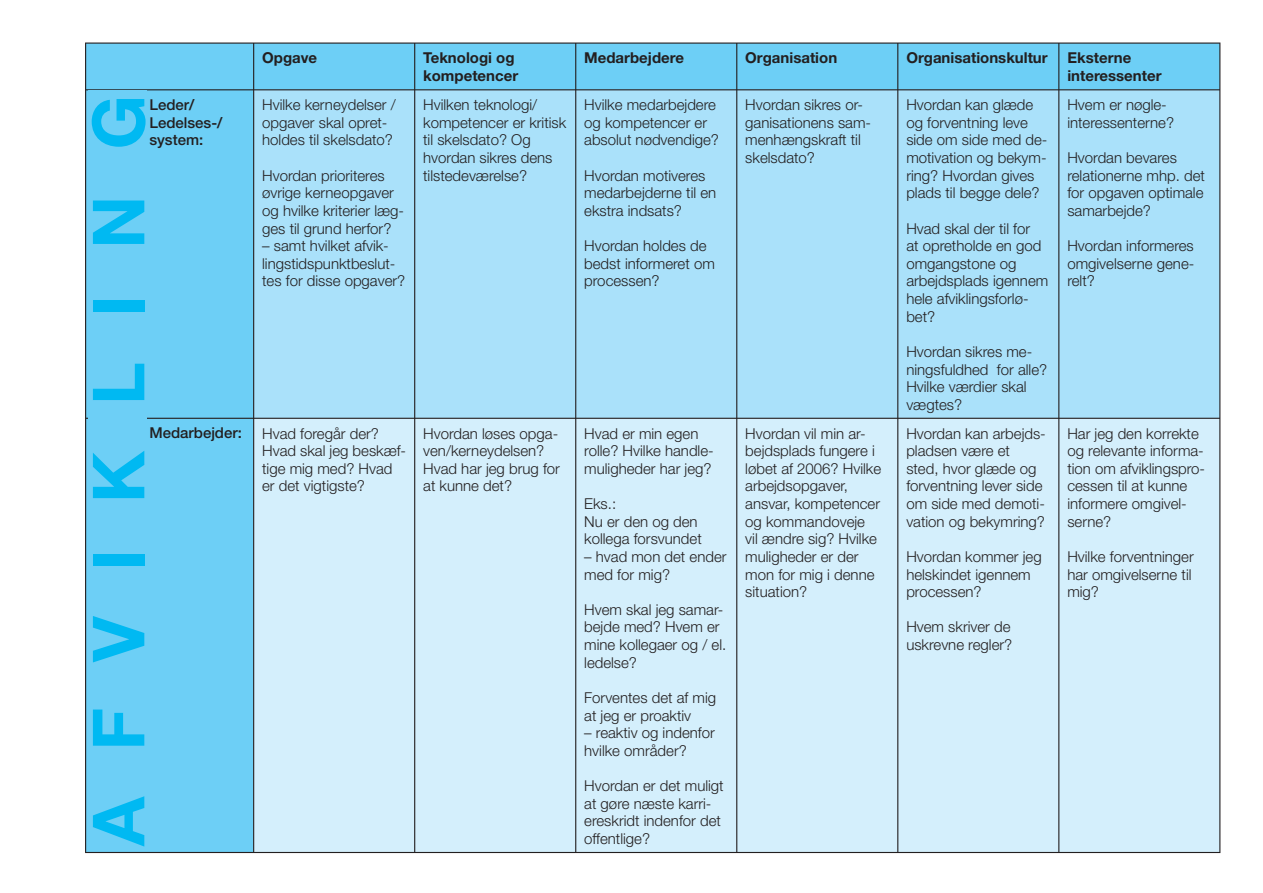
<style>
.page{position:relative;width:1263px;height:893px;background:#fff}
.page>*{position:absolute;margin:0;border:0;box-sizing:border-box;transform-origin:0 0}
.t1{font:700 72px "Helvetica Neue";letter-spacing:.64em;color:#00b9f2}
.t2{font:300 15px/17.5px "Helvetica Neue";color:#231f20}
.t3{font:700 15px/18px "Helvetica Neue";color:#231f20}
.t4{font:500 15px/17.5px "Helvetica Neue";color:#231f20}
</style>
<div class="page">
<div style="left:86px;top:44px;width:1133px;height:808px;background:#6dcff6"></div>
<div style="left:254px;top:90px;width:965px;height:328px;background:#aae1fa"></div>
<div style="left:254px;top:419px;width:965px;height:433px;background:#d4effc"></div>
<hr style="left:85px;top:43px;width:169px;height:1px;background:#231f20">
<hr style="left:85px;top:44px;width:1px;height:45px;background:#231f20">
<hr style="left:254px;top:43px;width:161px;height:1px;background:#231f20">
<hr style="left:253px;top:44px;width:1px;height:45px;background:#231f20">
<hr style="left:415px;top:43px;width:161px;height:1px;background:#231f20">
<hr style="left:414px;top:44px;width:1px;height:45px;background:#231f20">
<hr style="left:576px;top:43px;width:161px;height:1px;background:#231f20">
<hr style="left:575px;top:44px;width:1px;height:45px;background:#231f20">
<hr style="left:737px;top:43px;width:161px;height:1px;background:#231f20">
<hr style="left:736px;top:44px;width:1px;height:45px;background:#231f20">
<hr style="left:898px;top:43px;width:161px;height:1px;background:#231f20">
<hr style="left:897px;top:44px;width:1px;height:45px;background:#231f20">
<hr style="left:1059px;top:43px;width:161px;height:1px;background:#231f20">
<hr style="left:1058px;top:44px;width:1px;height:45px;background:#231f20">
<hr style="left:1219px;top:44px;width:1px;height:45px;background:#231f20">
<hr style="left:85px;top:89px;width:169px;height:1px;background:#231f20">
<hr style="left:85px;top:90px;width:1px;height:328px;background:#231f20">
<hr style="left:254px;top:89px;width:161px;height:1px;background:#231f20">
<hr style="left:253px;top:90px;width:1px;height:328px;background:#231f20">
<hr style="left:415px;top:89px;width:161px;height:1px;background:#231f20">
<hr style="left:414px;top:90px;width:1px;height:328px;background:#231f20">
<hr style="left:576px;top:89px;width:161px;height:1px;background:#231f20">
<hr style="left:575px;top:90px;width:1px;height:328px;background:#231f20">
<hr style="left:737px;top:89px;width:161px;height:1px;background:#231f20">
<hr style="left:736px;top:90px;width:1px;height:328px;background:#231f20">
<hr style="left:898px;top:89px;width:161px;height:1px;background:#231f20">
<hr style="left:897px;top:90px;width:1px;height:328px;background:#231f20">
<hr style="left:1059px;top:89px;width:161px;height:1px;background:#231f20">
<hr style="left:1058px;top:90px;width:1px;height:328px;background:#231f20">
<hr style="left:1219px;top:90px;width:1px;height:328px;background:#231f20">
<hr style="left:85px;top:418px;width:169px;height:1px;background:#231f20">
<hr style="left:85px;top:419px;width:1px;height:433px;background:#231f20">
<hr style="left:254px;top:418px;width:161px;height:1px;background:#231f20">
<hr style="left:253px;top:419px;width:1px;height:433px;background:#231f20">
<hr style="left:415px;top:418px;width:161px;height:1px;background:#231f20">
<hr style="left:414px;top:419px;width:1px;height:433px;background:#231f20">
<hr style="left:576px;top:418px;width:161px;height:1px;background:#231f20">
<hr style="left:575px;top:419px;width:1px;height:433px;background:#231f20">
<hr style="left:737px;top:418px;width:161px;height:1px;background:#231f20">
<hr style="left:736px;top:419px;width:1px;height:433px;background:#231f20">
<hr style="left:898px;top:418px;width:161px;height:1px;background:#231f20">
<hr style="left:897px;top:419px;width:1px;height:433px;background:#231f20">
<hr style="left:1059px;top:418px;width:161px;height:1px;background:#231f20">
<hr style="left:1058px;top:419px;width:1px;height:433px;background:#231f20">
<hr style="left:1219px;top:419px;width:1px;height:433px;background:#231f20">
<hr style="left:85px;top:852px;width:1135px;height:1px;background:#231f20">
<div style="left:88px;top:90px;width:58px;height:760px;background:#6dcff6"></div>
<p class="t3" style="left:262px;top:50px;width:57px">Opgave</p>
<p class="t3" style="left:423px;top:50px;width:96px">Teknologi og kompetencer</p>
<p class="t3" style="left:584px;top:50px;width:101px">Medarbejdere</p>
<p class="t3" style="left:745px;top:50px;width:93px">Organisation</p>
<p class="t3" style="left:906px;top:50px;width:143px">Organisationskultur</p>
<p class="t3" style="left:1067px;top:50px;width:96px">Eksterne interessenter</p>
<h1 class="t1" style="left:93px;top:846px;width:753px;rotate:-90deg">AFVIKLING</h1>
<p class="t4" style="left:149px;top:97px;width:75px">Leder/<br>Ledelses-/ system:</p>
<p class="t2" style="left:262px;top:97px;width:135px">Hvilke kerneydelser / opgaver skal opret&shy;holdes til skelsdato?</p>
<p class="t2" style="left:262px;top:168px;width:143px">Hvordan prioriteres øvrige kerneopgaver og hvilke kriterier læg&shy;ges til grund herfor?</p>
<p class="t2" style="left:262px;top:238px;width:145px">– samt hvilket afvik&shy;lingstidspunktbeslut&shy;tes for disse opgaver?</p>
<p class="t2" style="left:423px;top:97px;width:145px">Hvilken teknologi/ kompetencer er kritisk til skelsdato? Og hvordan sikres dens tilstedeværelse?</p>
<p class="t2" style="left:584px;top:97px;width:136px">Hvilke medarbejdere og kompetencer er absolut nødvendige?</p>
<p class="t2" style="left:584px;top:168px;width:133px">Hvordan motiveres medarbejderne til en ekstra indsats?</p>
<p class="t2" style="left:584px;top:238px;width:132px">Hvordan holdes de bedst informeret om processen?</p>
<p class="t4" style="left:149px;top:426px;width:94px">Medarbejder:</p>
<p class="t2" style="left:262px;top:426px;width:146px">Hvad foregår der?<br>Hvad skal jeg beskæf&shy;tige mig med? Hvad er det vigtigste?</p>
<p class="t2" style="left:423px;top:426px;width:138px">Hvordan løses opga&shy;ven/kerneydelsen?<br>Hvad har jeg brug for at kunne det?</p>
<p class="t2" style="left:584px;top:426px;width:131px">Hvad er min egen rolle? Hvilke handle&shy;muligheder har jeg?</p>
<p class="t2" style="left:584px;top:496px;width:119px">Eks.:<br>Nu er den og den kollega forsvundet</p>
<p class="t2" style="left:584px;top:549px;width:144px">– hvad mon det ender med for mig?</p>
<p class="t2" style="left:584px;top:602px;width:144px">Hvem skal jeg samar&shy;bejde med? Hvem er mine kollegaer og / el. ledelse?</p>
<p class="t2" style="left:584px;top:690px;width:133px">Forventes det af mig at jeg er proaktiv</p>
<p class="t2" style="left:584px;top:725px;width:132px">– reaktiv og indenfor hvilke områder?</p>
<p class="t2" style="left:584px;top:778px;width:141px">Hvordan er det muligt at gøre næste karri&shy;ereskridt indenfor det offentlige?</p>
<p class="t2" style="left:745px;top:97px;width:127px">Hvordan sikres or&shy;ganisationens sam&shy;menhængskraft til skelsdato?</p>
<p class="t2" style="left:906px;top:97px;width:143px">Hvordan kan glæde og forventning leve side om side med de&shy;motivation og bekym&shy;ring? Hvordan gives plads til begge dele?</p>
<p class="t2" style="left:906px;top:221px;width:143px">Hvad skal der til for<br>at opretholde en god omgangstone og arbejdsplads igennem hele afviklingsforlø&shy;bet?</p>
<p class="t2" style="left:906px;top:344px;width:142px">Hvordan sikres me&shy;ningsfuldhed for alle?<br>Hvilke værdier skal vægtes?</p>
<p class="t2" style="left:745px;top:426px;width:137px">Hvordan vil min ar&shy;bejdsplads fungere i løbet af 2006? Hvilke arbejdsopgaver, ansvar, kompetencer og kommandoveje vil ændre sig? Hvilke muligheder er der mon for mig i denne situation?</p>
<p class="t2" style="left:906px;top:426px;width:141px">Hvordan kan arbejds&shy;pladsen være et sted, hvor glæde og forventning lever side om side med demoti&shy;vation og bekymring?</p>
<p class="t2" style="left:906px;top:549px;width:137px">Hvordan kommer jeg helskindet igennem processen?</p>
<p class="t2" style="left:906px;top:620px;width:107px">Hvem skriver de uskrevne regler?</p>
<p class="t2" style="left:1067px;top:97px;width:108px">Hvem er nøgle&shy;interessenterne?</p>
<p class="t2" style="left:1067px;top:150px;width:139px">Hvordan bevares relationerne mhp. det for opgaven optimale samarbejde?</p>
<p class="t2" style="left:1067px;top:238px;width:128px;text-align:justify">Hvordan informeres omgivelserne gene&shy;relt?</p>
<p class="t2" style="left:1067px;top:426px;width:139px">Har jeg den korrekte og relevante informa&shy;tion om afviklingspro&shy;cessen til at kunne informere omgivel&shy;serne?</p>
<p class="t2" style="left:1067px;top:549px;width:128px">Hvilke forventninger har omgivelserne til mig?</p>
</div>
